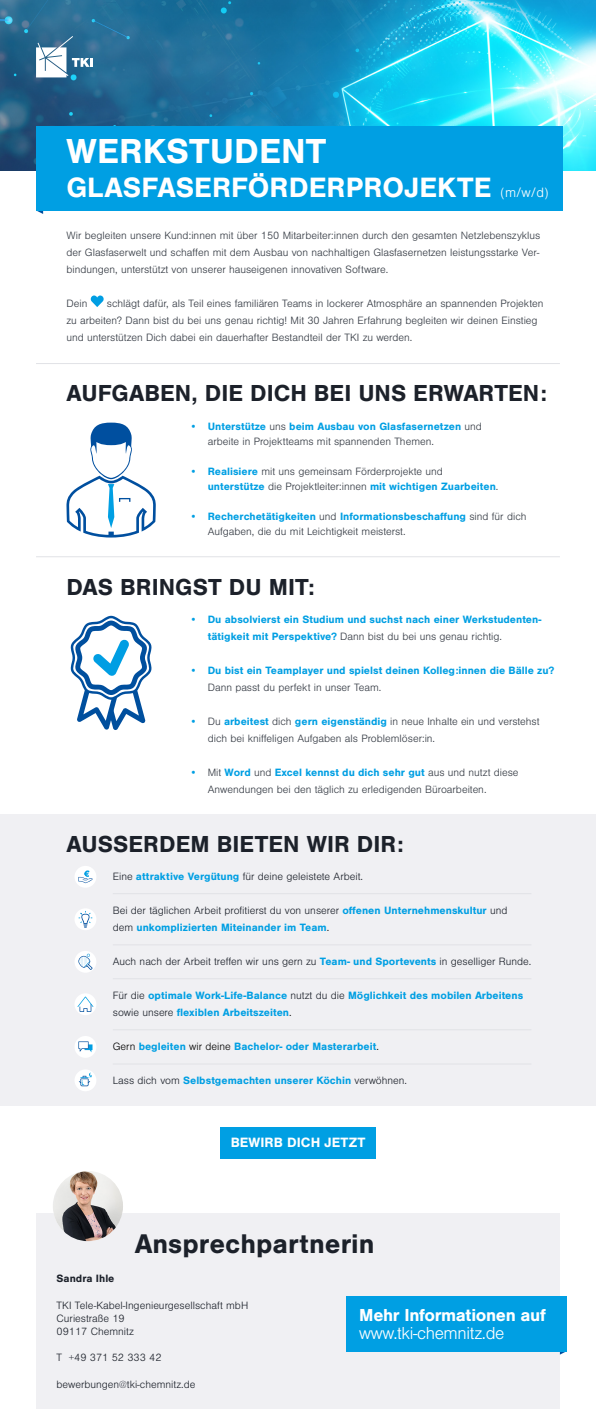
<style>
.page{position:relative;width:596px;height:1409px;background:#fff}
.page>*{position:absolute;margin:0;border:0;box-sizing:border-box;transform-origin:0 0}
.t1{font:700 36px "Nimbus San";letter-spacing:.005em;color:#fff}
.t2{font:700 29px "Nimbus San";color:#fff}
.t3{font:700 28px "Nimbus San";color:#1c212a}
.t4{font:700 24px "Nimbus San";color:#1c212a}
.t5{font:700 18px "Nimbus San";letter-spacing:-.02em;color:#fff}
.t6{font:300 18px "Nimbus San";letter-spacing:-.02em;color:#fff}
.t7{font:700 14px "Nimbus San";letter-spacing:.005em;color:#fff}
.t8{font:300 11px/17px "Nimbus San";color:#323841}
.t9{font:700 11px/17px "Nimbus San";color:#009fe3}
.t10{font:300 11px/13.2px "Nimbus San";color:#1c212a}
.t11{font:700 11px "Nimbus San";color:#1c212a}
.s1{font-weight:300;font-size:14px}
.s2{color:#009fe3}
.s3{font-weight:700;color:#009fe3}
.s4{font-weight:300}
.s5{font-weight:300;color:#323841}
.s6{font-weight:300;color:#1c212a}
.s7{font-weight:300;color:#000}
</style>
<div class="page">
<div style="left:0;top:814px;width:595px;height:291px;background:#f0f0f3"></div>
<div style="left:36px;top:1213px;width:523px;height:195px;background:#f0f0f3"></div>
<svg style="left:91px;top:295px;width:13px;height:12px"></svg>
<div style="left:220px;top:1127px;width:155px;height:31px;background:#009fe3"></div>
<hr style="left:36px;top:556px;width:523px;height:1px;background:#e1e2e6">
<svg style="left:66px;top:422px;width:90px;height:115px"></svg>
<svg style="left:70px;top:616px;width:82px;height:114px"></svg>
<hr style="left:113px;top:893px;width:418px;height:1px;background:#e1e2e6">
<hr style="left:113px;top:944px;width:418px;height:1px;background:#e1e2e6">
<hr style="left:113px;top:978px;width:418px;height:1px;background:#e1e2e6">
<hr style="left:113px;top:1029px;width:418px;height:1px;background:#e1e2e6">
<hr style="left:113px;top:1063px;width:418px;height:1px;background:#e1e2e6">
<img style="left:0;top:0;width:595px;height:170px">
<svg style="left:36px;top:36px;width:57px;height:41px"></svg>
<svg style="left:36px;top:210px;width:7px;height:4px"></svg>
<div style="left:36px;top:126px;width:526px;height:84px;background:#009fe3"></div>
<hr style="left:36px;top:363px;width:523px;height:1px;background:#e1e2e6">
<img style="left:53px;top:1171px;width:70px;height:70px;border-radius:35px">
<svg style="left:559px;top:1351px;width:7px;height:3px"></svg>
<div style="left:346px;top:1296px;width:220px;height:55px;background:#009fe3"></div>
<div style="left:74px;top:1069px;width:22px;height:22px;background:#fff;border-radius:50%"></div>
<svg style="left:79px;top:1072px;width:13px;height:14px"></svg>
<div style="left:74px;top:908px;width:22px;height:22px;background:#fff;border-radius:50%"></div>
<svg style="left:78px;top:911px;width:14px;height:16px"></svg>
<div style="left:74px;top:951px;width:22px;height:21px;background:#fff;border-radius:50%"></div>
<svg style="left:78px;top:953px;width:14px;height:17px"></svg>
<div style="left:74px;top:993px;width:22px;height:22px;background:#fff;border-radius:50%"></div>
<svg style="left:77px;top:996px;width:16px;height:16px"></svg>
<div style="left:74px;top:866px;width:22px;height:21px;background:#fff;border-radius:50%"></div>
<svg style="left:78px;top:870px;width:14px;height:13px"></svg>
<div style="left:74px;top:1036px;width:22px;height:21px;background:#fff;border-radius:50%"></div>
<svg style="left:78px;top:1041px;width:14px;height:11px"></svg>
<h1 class="t1" style="left:66px;top:131px;width:261px">WERKSTUDENT</h1>
<h2 class="t2" style="left:66px;top:171px;width:483px">GLASFASERFÖRDERPROJEKTE <span class="s1">(m/w/d)</span></h2>
<p class="t8" style="left:66px;top:227px;width:475px;text-align:justify">Wir begleiten unsere Kund:innen mit über 150 Mitarbeiter:innen durch den gesamten Netzlebenszyklus der Glasfaserwelt und schaffen mit dem Ausbau von nachhaltigen Glasfasernetzen leistungsstarke Ver&shy;bindungen, unterstützt von unserer hauseigenen innovativen Software.</p>
<p class="t8" style="left:66px;top:295px;width:22px">Dein</p>
<p class="t8" style="left:66px;top:295px;width:478px;text-indent:40px">schlägt dafür, als Teil eines familiären Teams in lockerer Atmosphäre an spannenden Projekten zu arbeiten? Dann bist du bei uns genau richtig! Mit 30 Jahren Erfahrung begleiten wir deinen Einstieg und unterstützen Dich dabei ein dauerhafter Bestandteil der TKI zu werden.</p>
<h3 class="t4" style="left:66px;top:380px;width:481px">AUFGABEN, DIE DICH BEI UNS ERWARTEN:</h3>
<p class="t8" style="left:207px;top:419px;width:275px;line-height:15px;text-indent:-18px"><span class="s2">•</span> <span class="s3">Unterstütze</span> uns <span class="s3">beim Ausbau von Glasfasernetzen</span> und arbeite in Projektteams mit spannenden Themen.</p>
<p class="t8" style="left:207px;top:464px;width:292px;line-height:15px;text-indent:-18px"><span class="s2">•</span> <span class="s3">Realisiere</span> mit uns gemeinsam Förderprojekte und <span class="s3">unterstütze</span> die Projektleiter:innen <span class="s3">mit wichtigen Zuarbeiten</span>.</p>
<p class="t8" style="left:207px;top:509px;width:320px;line-height:15px;text-indent:-18px"><span class="s2">•</span> <span class="s3">Recherchetätigkeiten</span> und <span class="s3">Informationsbeschaffung</span> sind für dich<br>Aufgaben, die du mit Leichtigkeit meisterst.</p>
<h3 class="t4" style="left:66px;top:573px;width:250px">DAS BRINGST DU MIT:</h3>
<p class="t9" style="left:207px;top:611px;width:335px;text-indent:-18px"><span class="s4">•</span> Du absolvierst ein Studium und suchst nach einer Werkstudenten&shy;tätigkeit mit Perspektive? <span class="s5">Dann bist du bei uns genau richtig.</span></p>
<p class="t9" style="left:207px;top:662px;width:348px;text-indent:-18px"><span class="s4">•</span> Du bist ein Teamplayer und spielst deinen Kolleg:innen die Bälle zu?<br><span class="s5">Dann passt du perfekt in unser Team.</span></p>
<p class="t8" style="left:207px;top:713px;width:333px;text-indent:-18px"><span class="s2">•</span> Du <span class="s3">arbeitest</span> dich <span class="s3">gern eigenständig</span> in neue Inhalte ein und verstehst dich bei kniffeligen Aufgaben als Problemlöser:in.</p>
<p class="t8" style="left:207px;top:764px;width:312px;text-indent:-18px"><span class="s2">•</span> Mit <span class="s3">Word</span> und <span class="s3">Excel kennst du dich sehr gut</span> aus und nutzt diese<br>Anwendungen bei den täglich zu erledigenden Büroarbeiten.</p>
<h3 class="t4" style="left:66px;top:830px;width:338px">AUSSERDEM BIETEN WIR DIR:</h3>
<p class="t10" style="left:113px;top:870px;width:252px">Eine <span class="s3">attraktive Vergütung</span> für deine geleistete Arbeit.</p>
<p class="t9" style="left:113px;top:902px;width:396px"><span class="s6">Bei der täglichen Arbeit profitierst du von unserer</span> offenen Unternehmenskultur <span class="s6">und dem</span> unkomplizierten Miteinander im Team<span class="s7">.</span></p>
<p class="t10" style="left:113px;top:955px;width:420px">Auch nach der Arbeit treffen wir uns gern zu <span class="s3">Team- und Sportevents</span> in geselliger Runde.</p>
<p class="t9" style="left:113px;top:987px;width:411px"><span class="s6">Für die</span> optimale Work-Life-Balance <span class="s6">nutzt du die</span> Möglichkeit des mobilen Arbeitens <span class="s6">sowie unsere</span> flexiblen Arbeitszeiten<span class="s7">.</span></p>
<p class="t9" style="left:113px;top:1038px;width:267px"><span class="s7">Gern</span> begleiten <span class="s7">wir deine</span> Bachelor- oder Masterarbeit<span class="s7">.</span></p>
<p class="t9" style="left:113px;top:1072px;width:296px"><span class="s6">Lass dich vom</span> Selbstgemachten unserer Köchin <span class="s6">verwöhnen.</span></p>
<p class="t7" style="left:230px;top:1134px;width:136px">BEWIRB DICH JETZT</p>
<h3 class="t3" style="left:135px;top:1228px;width:241px">Ansprechpartnerin</h3>
<p class="t11" style="left:57px;top:1272px;width:59px">Sandra Ihle</p>
<p class="t10" style="left:57px;top:1298px;width:193px">TKI Tele-Kabel-Ingenieurgesellschaft mbH<br>Curiestraße 19<br>09117 Chemnitz</p>
<p class="t10" style="left:57px;top:1351px;width:106px">T +49 371 52 333 42</p>
<p class="t10" style="left:57px;top:1377px;width:140px">bewerbungen@tki-chemnitz.de</p>
<h3 class="t5" style="left:359px;top:1304px;width:188px">Mehr Informationen auf</h3>
<h3 class="t6" style="left:359px;top:1323px;width:147px">www.tki-chemnitz.de</h3>
</div>
